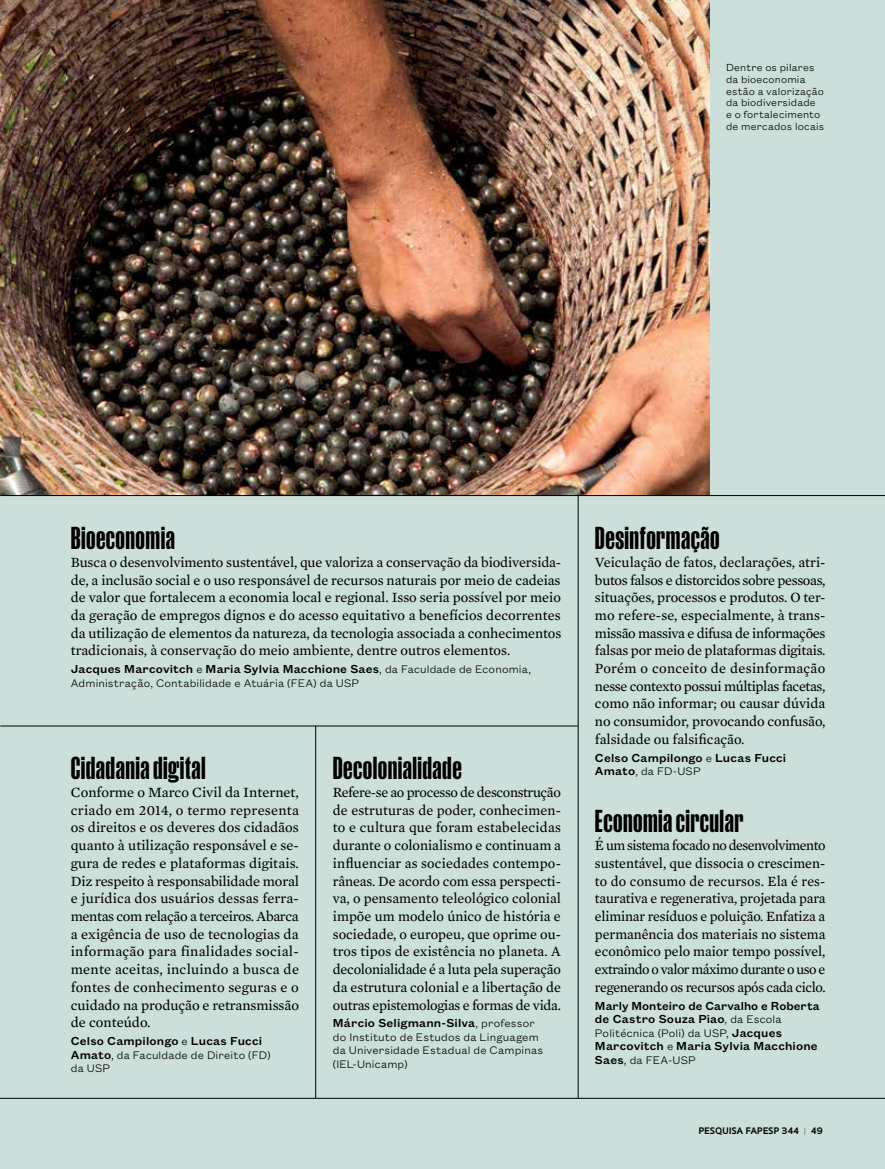
<style>
.page{position:relative;width:885px;height:1169px;background:#fff}
.page>*{position:absolute;margin:0;border:0;box-sizing:border-box;transform-origin:0 0}
.t1{font:700 30px "Manuka";letter-spacing:.015em;color:#000}
.t2{font:14.4px/17.7px "Mercury Text G2";letter-spacing:-.005em;color:#000;text-align:justify}
.t3{font:12.75px/13.5px "Founders Gtsk Txt Med";letter-spacing:.01em;color:#000}
.t4{font:12px/13.5px "Founders Gtsk Txt Lt";letter-spacing:.015em;color:#000}
.t5{font:11.25px/11.9px "Founders Gtsk Txt Lt";letter-spacing:.015em;color:#000}
.t6{font:700 8.7px "Oculum";letter-spacing:.015em;color:#000}
.s1{font-family:"Founders Gtsk Txt Lt";font-size:12px}
.s2{font-family:"Founders Gtsk Txt Med";font-size:12.75px}
.s3{color:#939598}
</style>
<div class="page">
<div style="left:0;top:0;width:885px;height:1168px;background:#cddfda"></div>
<img style="left:0;top:0;width:709px;height:495px">
<hr style="left:0;top:1098px;width:885px;height:1px;background:#000">
<hr style="left:0;top:725px;width:578px;height:1px;background:#000">
<hr style="left:0;top:495px;width:885px;height:1px;background:#000">
<hr style="left:578px;top:496px;width:1px;height:602px;background:#000">
<hr style="left:315px;top:726px;width:1px;height:372px;background:#000">
<p class="t5" style="left:726px;top:60px;width:100px">Dentre os pilares da bioeconomia estão a valorização da biodiversidade e o fortalecimento de mercados locais</p>
<h1 class="t1" style="left:71px;top:522px;width:106px">Bioeconomia</h1>
<p class="t2" style="left:71px;top:552px;width:492px">Busca o desenvolvimento sustentável, que valoriza a conservação da biodiversida&shy;de, a inclusão social e o uso responsável de recursos naturais por meio de cadeias de valor que fortalecem a economia local e regional. Isso seria possível por meio da geração de empregos dignos e do acesso equitativo a benefícios decorrentes da utilização de elementos da natureza, da tecnologia associada a conhecimentos tradicionais, à conservação do meio ambiente, dentre outros elementos.</p>
<p class="t3" style="left:71px;top:661px;width:462px">Jacques Marcovitch <span class="s1">e</span> Maria Sylvia Macchione Saes<span class="s1">, da Faculdade de Economia,</span></p>
<p class="t4" style="left:71px;top:675px;width:290px">Administração, Contabilidade e Atuária (FEA) da USP</p>
<h1 class="t1" style="left:71px;top:752px;width:136px">Cidadania digital</h1>
<p class="t2" style="left:71px;top:782px;width:230px">Conforme o Marco Civil da Internet, criado em 2014, o termo representa os direitos e os deveres dos cidadãos quanto à utilização responsável e se&shy;gura de redes e plataformas digitais.<br>Diz respeito à responsabilidade moral e jurídica dos usuários dessas ferra&shy;mentas com relação a terceiros. Abarca a exigência de uso de tecnologias da informação para finalidades social&shy;mente aceitas, incluindo a busca de fontes de conhecimento seguras e o cuidado na produção e retransmissão de conteúdo.</p>
<p class="t3" style="left:71px;top:1033px;width:193px">Celso Campilongo <span class="s1">e</span> Lucas Fucci</p>
<p class="t4" style="left:71px;top:1047px;width:201px"><span class="s2">Amato</span>, da Faculdade de Direito (FD) da USP</p>
<h1 class="t1" style="left:333px;top:752px;width:130px">Decolonialidade</h1>
<p class="t2" style="left:333px;top:782px;width:230px">Refere-se ao processo de desconstrução de estruturas de poder, conhecimen&shy;to e cultura que foram estabelecidas durante o colonialismo e continuam a influenciar as sociedades contempo&shy;râneas. De acordo com essa perspecti&shy;va, o pensamento teleológico colonial impõe um modelo único de história e sociedade, o europeu, que oprime ou&shy;tros tipos de existência no planeta. A decolonialidade é a luta pela superação da estrutura colonial e a libertação de outras epistemologias e formas de vida.</p>
<p class="t3" style="left:333px;top:1015px;width:203px">Márcio Seligmann-Silva<span class="s1">, professor</span></p>
<p class="t4" style="left:333px;top:1029px;width:212px">do Instituto de Estudos da Linguagem da Universidade Estadual de Campinas (IEL-Unicamp)</p>
<h1 class="t1" style="left:595px;top:522px;width:126px">Desinformação</h1>
<p class="t2" style="left:595px;top:552px;width:232px">Veiculação de fatos, declarações, atri&shy;butos falsos e distorcidos sobre pessoas, situações, processos e produtos. O ter&shy;mo refere-se, especialmente, à trans&shy;missão massiva e difusa de informações falsas por meio de plataformas digitais.<br>Porém o conceito de desinformação nesse contexto possui múltiplas facetas, como não informar; ou causar dúvida no consumidor, provocando confusão, falsidade ou falsificação.</p>
<p class="t3" style="left:595px;top:750px;width:193px">Celso Campilongo <span class="s1">e</span> Lucas Fucci</p>
<p class="t4" style="left:595px;top:763px;width:107px"><span class="s2">Amato</span>, da FD-USP</p>
<h1 class="t1" style="left:595px;top:805px;width:150px">Economia circular</h1>
<p class="t2" style="left:595px;top:835px;width:232px">É um sistema focado no desenvolvimento sustentável, que dissocia o crescimen&shy;to do consumo de recursos. Ela é res&shy;taurativa e regenerativa, projetada para eliminar resíduos e poluição. Enfatiza a permanência dos materiais no sistema econômico pelo maior tempo possível, extraindo o valor máximo durante o uso e regenerando os recursos após cada ciclo.</p>
<p class="t3" style="left:595px;top:997px;width:226px">Marly Monteiro de Carvalho e Roberta de Castro Souza Piao<span class="s1">, da Escola</span></p>
<p class="t4" style="left:595px;top:1025px;width:189px">Politécnica (Poli) da USP, <span class="s2">Jacques</span></p>
<p class="t3" style="left:595px;top:1038px;width:224px">Marcovitch <span class="s1">e</span> Maria Sylvia Macchione</p>
<p class="t4" style="left:595px;top:1052px;width:102px"><span class="s2">Saes</span>, da FEA-USP</p>
<p class="t6" style="left:698px;top:1124px;width:126px">PESQUISA FAPESP 344 <span class="s3">|</span> 49</p>
</div>
